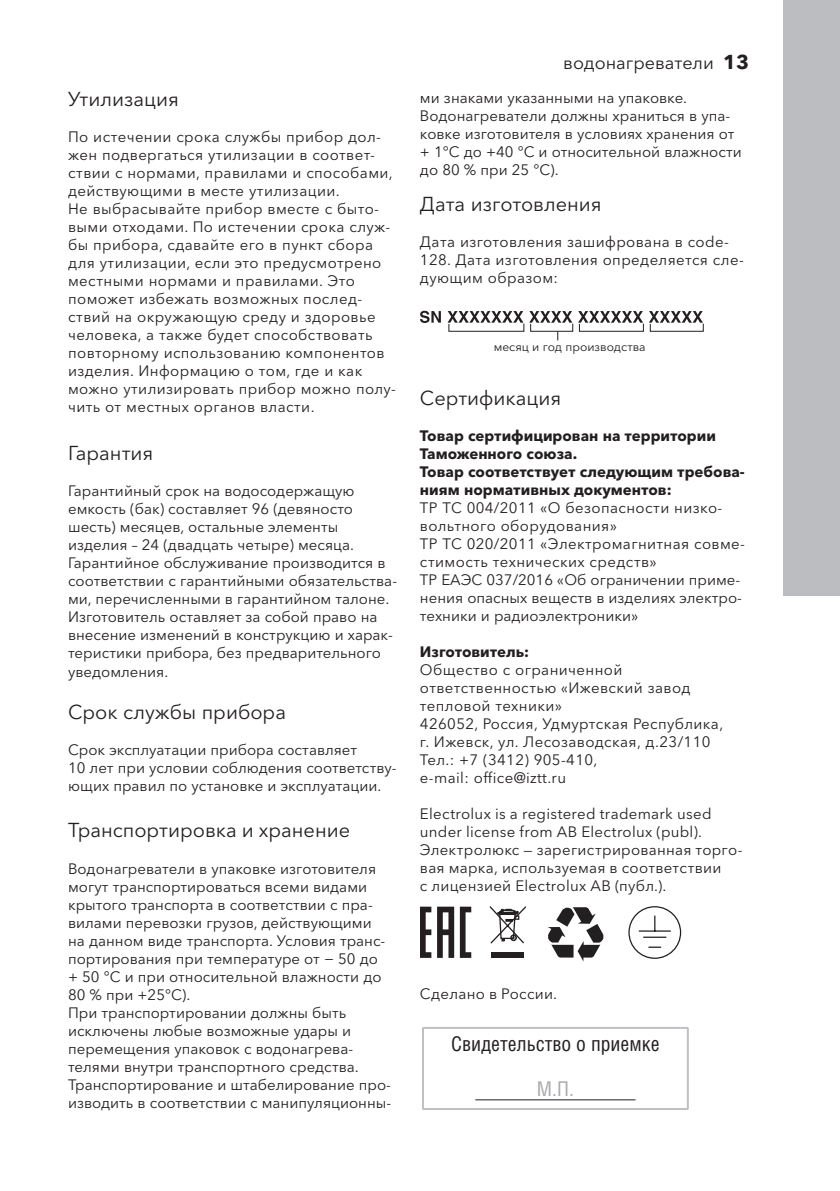
<style>
.page{position:relative;width:840px;height:1191px;background:#fff}
.page>*{position:absolute;margin:0;border:0;box-sizing:border-box;transform-origin:0 0}
.t1{font:20.4px/44.8px "Helios Cond";color:#231f20;text-align:center}
.Text{font:20px "Avenir Next Cyr";color:#231f20}
.t2{font:18px "Avenir Next Cyr";color:#231f20}
.Text-2{font:15px/18px "Avenir Next Cyr";color:#231f20}
.Text-3{font:15px/18px "Avenir Next Cyr";letter-spacing:.025em;color:#231f20}
.Text-4{font:700 15px/18px "Avenir Next Cyr";color:#231f20}
.Text-5{font:15px/18px "Avenir Next Cyr";letter-spacing:.02em;color:#231f20}
.Text-6{font:12px "Avenir Next Cyr";color:#231f20}
.s1{font-weight:700;font-size:20px}
.s2{color:#a8a9ad}
</style>
<div class="page">
<div style="left:782px;top:0;width:57px;height:595px;background:#bcbdc0"></div>
<div style="left:448px;top:323px;width:76px;height:9px;border:1px solid #231f20"></div>
<div style="left:530px;top:323px;width:43px;height:9px;border:1px solid #231f20"></div>
<div style="left:578px;top:323px;width:65px;height:9px;border:1px solid #231f20"></div>
<div style="left:649px;top:323px;width:54px;height:9px;border:1px solid #231f20"></div>
<svg style="left:420px;top:311px;width:282px;height:12px"></svg>
<div style="left:422px;top:1027px;width:266px;height:83px;border:2px solid #bfc0c3"></div>
<hr style="left:475px;top:1099px;width:160px;height:1px;background:#231f20">
<svg style="left:628px;top:906px;width:53px;height:53px"></svg>
<svg style="left:420px;top:906px;width:51px;height:52px"></svg>
<svg style="left:548px;top:907px;width:56px;height:54px"></svg>
<svg style="left:489px;top:906px;width:37px;height:38px"></svg>
<div style="left:491px;top:952px;width:32px;height:6px;background:#231f20"></div>
<p class="Text" style="left:68px;top:87px;width:112px">Утилизация</p>
<p class="Text-3" style="left:68px;top:128px;width:326px">По истечении срока службы прибор дол&shy;жен подвергаться утилизации в соответ&shy;ствии с нормами, правилами и способами, действующими в месте утилизации.</p>
<p class="Text-3" style="left:68px;top:200px;width:329px">Не выбрасывайте прибор вместе с быто&shy;выми отходами. По истечении срока служ&shy;бы прибора, сдавайте его в пункт сбора для утилизации, если это предусмотрено местными нормами и правилами. Это поможет избежать возможных послед&shy;ствий на окружающую среду и здоровье человека, а также будет способствовать повторному использованию компонентов изделия. Информацию о том, где и как можно утилизировать прибор можно полу&shy;чить от местных органов власти.</p>
<p class="Text" style="left:68px;top:441px;width:87px">Гарантия</p>
<p class="Text-2" style="left:68px;top:482px;width:330px">Гарантийный срок на водосодержащую емкость (бак) составляет 96 (девяносто шесть) месяцев, остальные элементы изделия – 24 (двадцать четыре) месяца.<br>Гарантийное обслуживание производится в соответствии с гарантийными обязательства&shy;ми, перечисленными в гарантийном талоне.<br>Изготовитель оставляет за собой право на внесение изменений в конструкцию и харак&shy;теристики прибора, без предварительного уведомления.</p>
<p class="Text" style="left:68px;top:699px;width:219px">Срок службы прибора</p>
<p class="Text-2" style="left:68px;top:740px;width:330px">Срок эксплуатации прибора составляет<br>10 лет при условии соблюдения соответству&shy;ющих правил по установке и эксплуатации.</p>
<p class="Text" style="left:68px;top:818px;width:283px">Транспортировка и хранение</p>
<p class="Text-2" style="left:68px;top:859px;width:318px">Водонагреватели в упаковке изготовителя могут транспортироваться всеми видами крытого транспорта в соответствии с пра&shy;вилами перевозки грузов, действующими на данном виде транспорта. Условия транс&shy;портирования при температуре от − 50 до + 50 °С и при относительной влажности до 80 % при +25°С).</p>
<p class="Text-2" style="left:68px;top:1003px;width:324px">При транспортировании должны быть исключены любые возможные удары и перемещения упаковок с водонагрева&shy;телями внутри транспортного средства.<br>Транспортирование и штабелирование про&shy;изводить в соответствии с манипуляционны-</p>
<p class="t2" style="left:563px;top:52px;width:187px">водонагреватели <span class="s1">13</span></p>
<p class="Text-2" style="left:420px;top:88px;width:268px">ми знаками указанными на упаковке.</p>
<p class="Text-2" style="left:420px;top:106px;width:323px">Водонагреватели должны храниться в упа&shy;ковке изготовителя в условиях хранения от + 1°С до +40 °С и относительной влажности до 80 % при 25 °С).</p>
<p class="Text" style="left:420px;top:192px;width:183px">Дата изготовления</p>
<p class="Text-3" style="left:420px;top:232px;width:325px">Дата изготовления зашифрована в code-<br>128. Дата изготовления определяется сле&shy;дующим образом:</p>
<p class="Text-6" style="left:493px;top:340px;width:153px">месяц и год производства</p>
<p class="Text" style="left:420px;top:386px;width:143px">Сертификация</p>
<p class="Text-4" style="left:420px;top:427px;width:297px">Товар сертифицирован на территории<br>Таможенного союза.</p>
<p class="Text-4" style="left:420px;top:463px;width:326px">Товар соответствует следующим требова&shy;ниям нормативных документов:</p>
<p class="Text-3" style="left:420px;top:499px;width:304px">ТР ТС 004/2011 «О безопасности низко&shy;вольтного оборудования»</p>
<p class="Text-3" style="left:420px;top:535px;width:326px">ТР ТС 020/2011 «Электромагнитная совме&shy;стимость технических средств»</p>
<p class="Text-2" style="left:420px;top:571px;width:323px">ТР ЕАЭС 037/2016 «Об ограничении приме&shy;нения опасных веществ в изделиях электро&shy;техники и радиоэлектроники»</p>
<p class="Text-4" style="left:420px;top:643px;width:111px">Изготовитель:</p>
<p class="Text-3" style="left:420px;top:661px;width:272px">Общество с ограниченной ответственностью «Ижевский завод тепловой техники»</p>
<p class="Text-3" style="left:420px;top:715px;width:304px">426052, Россия, Удмуртская Республика,</p>
<p class="Text-3" style="left:420px;top:733px;width:292px">г. Ижевск, ул. Лесозаводская, д.23/110</p>
<p class="Text-3" style="left:420px;top:751px;width:179px">Тел.: +7 (3412) 905-410,</p>
<p class="Text-3" style="left:420px;top:769px;width:147px">e-mail: office@iztt.ru</p>
<p class="Text-5" style="left:420px;top:805px;width:293px">Electrolux is a registered trademark used under license from AB Electrolux (publ).</p>
<p class="Text-2" style="left:420px;top:841px;width:324px">Электролюкс — зарегистрированная торго&shy;вая марка, используемая в соответствии<br>с лицензией Electrolux AB (публ.).</p>
<p class="Text-2" style="left:420px;top:985px;width:138px">Сделано в России.</p>
<p class="t1" style="left:451px;top:1021px;width:210px">Свидетельство о приемке<br><span class="s2">М.П.</span></p>
</div>
